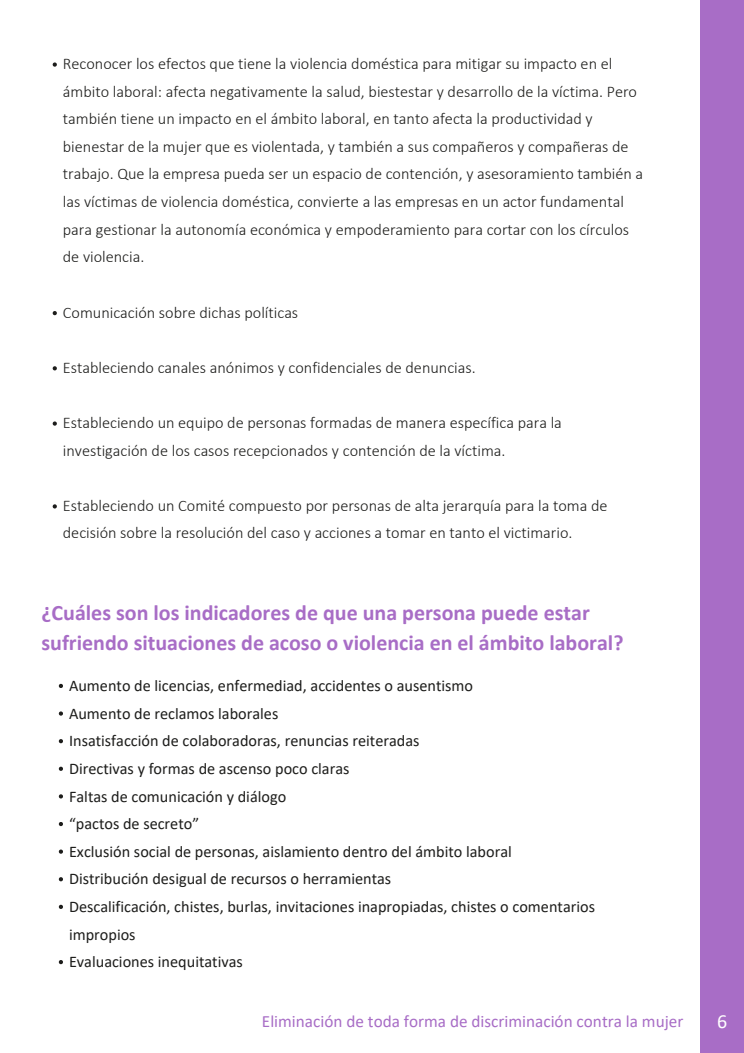
<style>
.page{position:relative;width:744px;height:1053px;background:#fff}
.page>*{position:absolute;margin:0;border:0;box-sizing:border-box;transform-origin:0 0}
.t1{font:700 22px/30.6px "Calibri";color:#a86dc6}
.t2{font:20px "Calibri";color:#fff}
.t3{font:17.2px "Calibri";color:#a86dc6}
.t4{font:300 16.24px/27.6px "Calibri";color:#1d1d1b}
.t5{font:16.24px/27.6px "Calibri";color:#1d1d1b}
</style>
<div class="page">
<svg style="left:53px;top:62px;width:4px;height:5px"></svg>
<svg style="left:53px;top:311px;width:4px;height:4px"></svg>
<svg style="left:53px;top:366px;width:4px;height:4px"></svg>
<svg style="left:53px;top:421px;width:4px;height:4px"></svg>
<svg style="left:53px;top:504px;width:4px;height:4px"></svg>
<svg style="left:59px;top:683px;width:4px;height:5px"></svg>
<svg style="left:59px;top:711px;width:4px;height:4px"></svg>
<svg style="left:59px;top:739px;width:4px;height:4px"></svg>
<svg style="left:59px;top:766px;width:4px;height:4px"></svg>
<svg style="left:59px;top:794px;width:4px;height:4px"></svg>
<svg style="left:59px;top:822px;width:4px;height:4px"></svg>
<svg style="left:59px;top:849px;width:4px;height:4px"></svg>
<svg style="left:59px;top:877px;width:4px;height:4px"></svg>
<svg style="left:59px;top:904px;width:4px;height:4px"></svg>
<svg style="left:59px;top:960px;width:4px;height:4px"></svg>
<div style="left:700px;top:0;width:44px;height:1052px;background:#a86dc6"></div>
<p class="t4" style="left:63px;top:51px;width:582px">Reconocer los efectos que tiene la violencia doméstica para mitigar su impacto en el ámbito laboral: afecta negativamente la salud, biestestar y desarrollo de la víctima. Pero también tiene un impacto en el ámbito laboral, en tanto afecta la productividad y bienestar de la mujer que es violentada, y también a sus compañeros y compañeras de trabajo. Que la empresa pueda ser un espacio de contención, y asesoramiento también a las víctimas de violencia doméstica, convierte a las empresas en un actor fundamental para gestionar la autonomía económica y empoderamiento para cortar con los círculos de violencia.</p>
<p class="t4" style="left:63px;top:300px;width:237px">Comunicación sobre dichas políticas</p>
<p class="t4" style="left:63px;top:355px;width:414px">Estableciendo canales anónimos y confidenciales de denuncias.</p>
<p class="t4" style="left:63px;top:410px;width:501px">Estableciendo un equipo de personas formadas de manera específica para la investigación de los casos recepcionados y contención de la víctima.</p>
<h1 class="t4" style="left:63px;top:493px;width:546px">Estableciendo un Comité compuesto por personas de alta jerarquía para la toma de decisión sobre la resolución del caso y acciones a tomar en tanto el victimario.</h1>
<p class="t1" style="left:41px;top:598px;width:584px">¿Cuáles son los indicadores de que una persona puede estar sufriendo situaciones de acoso o violencia en el ámbito laboral?</p>
<p class="t5" style="left:69px;top:673px;width:528px">Aumento de licencias, enfermediad, accidentes o ausentismo<br>Aumento de reclamos laborales<br>Insatisfacción de colaboradoras, renuncias reiteradas<br>Directivas y formas de ascenso poco claras<br>Faltas de comunicación y diálogo<br>“pactos de secreto”<br>Exclusión social de personas, aislamiento dentro del ámbito laboral Distribución desigual de recursos o herramientas<br>Descalificación, chistes, burlas, invitaciones inapropiadas, chistes o comentarios impropios<br>Evaluaciones inequitativas</p>
<p class="t3" style="left:262px;top:1014px;width:423px">Eliminación de toda forma de discriminación contra la mujer</p>
<p class="t2" style="left:717px;top:1013px;width:12px">6</p>
</div>
